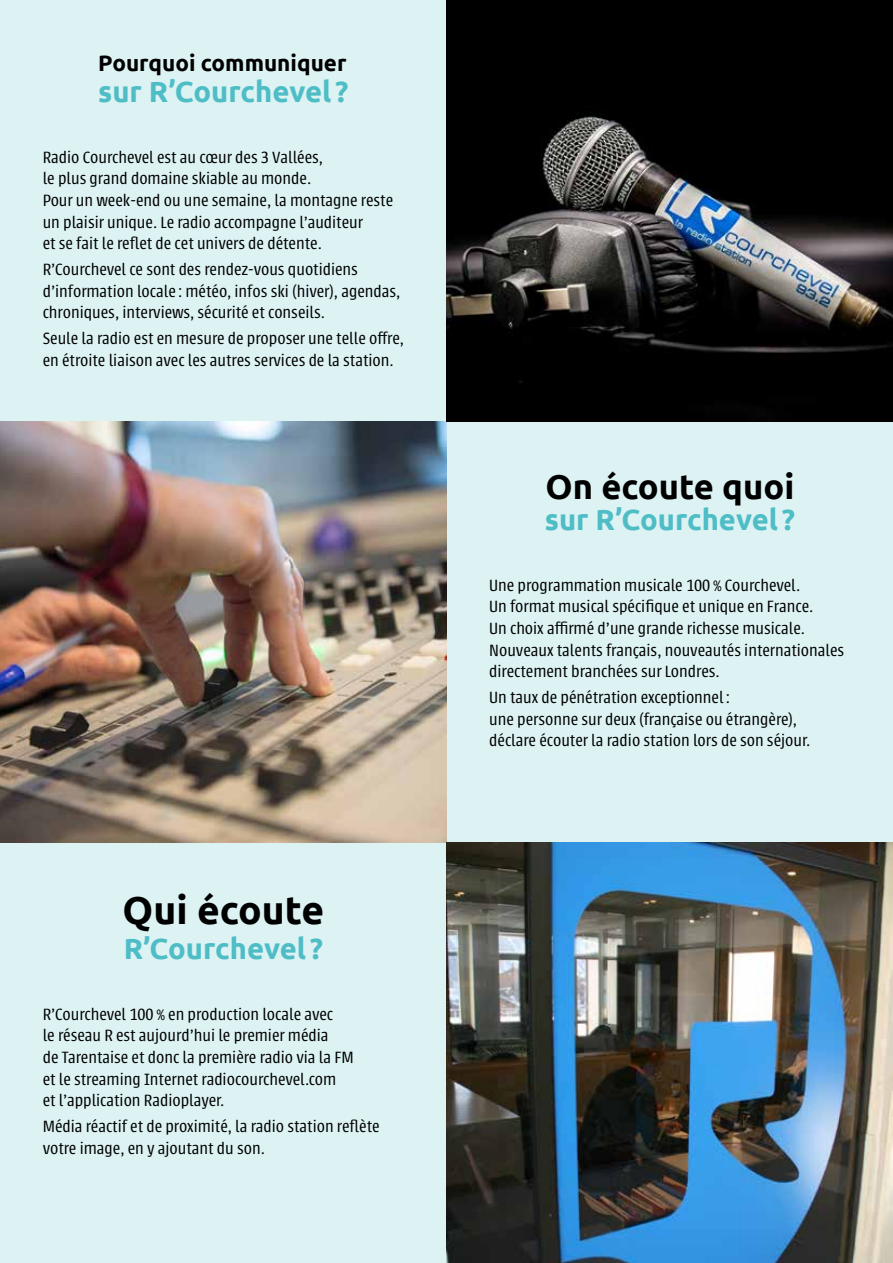
<style>
.page{position:relative;width:893px;height:1263px;background:#fff}
.page>*{position:absolute;margin:0;border:0;box-sizing:border-box;transform-origin:0 0}
.t1{font:700 39px "Ubuntu";color:#000}
.t2{font:700 34.5px "Ubuntu";color:#000}
.t3{font:700 29.25px "Ubuntu";color:#4ebdc6}
.t4{font:700 22.5px "Ubuntu";color:#000}
.t5{font:300 18px/21.6px "Urbana";color:#000}
</style>
<div class="page">
<div style="left:0;top:0;width:447px;height:421px;background:#dcf2f3"></div>
<div style="left:447px;top:421px;width:446px;height:421px;background:#dcf2f3"></div>
<div style="left:0;top:842px;width:447px;height:421px;background:#dcf2f3"></div>
<img style="left:447px;top:842px;width:446px;height:421px">
<img style="left:0;top:421px;width:447px;height:421px">
<img style="left:447px;top:0;width:446px;height:421px">
<p class="t4" style="left:98px;top:49px;width:250px">Pourquoi communiquer</p>
<h3 class="t3" style="left:98px;top:74px;width:252px">sur R’Courchevel ?</h3>
<p class="t5" style="left:43px;top:146px;width:352px">Radio Courchevel est au cœur des 3 Vallées,<br>le plus grand domaine skiable au monde.<br>Pour un week-end ou une semaine, la montagne reste un plaisir unique. Le radio accompagne l’auditeur<br>et se fait le reflet de cet univers de détente.</p>
<p class="t5" style="left:43px;top:259px;width:359px">R’Courchevel ce sont des rendez-vous quotidiens d’information locale : météo, infos ski (hiver), agendas, chroniques, interviews, sécurité et conseils.</p>
<p class="t5" style="left:43px;top:328px;width:363px">Seule la radio est en mesure de proposer une telle offre, en étroite liaison avec les autres services de la station.</p>
<h1 class="t1" style="left:123px;top:886px;width:203px">Qui écoute</h1>
<h3 class="t3" style="left:124px;top:931px;width:201px">R’Courchevel ?</h3>
<p class="t5" style="left:43px;top:1003px;width:313px">R’Courchevel 100 % en production locale avec<br>le réseau R est aujourd’hui le premier média<br>de Tarentaise et donc la première radio via la FM et le streaming Internet radiocourchevel.com et l’application Radioplayer.</p>
<p class="t5" style="left:43px;top:1116px;width:338px">Média réactif et de proximité, la radio station reflète votre image, en y ajoutant du son.</p>
<h2 class="t2" style="left:545px;top:466px;width:250px">On écoute quoi</h2>
<h3 class="t3" style="left:545px;top:502px;width:252px">sur R’Courchevel ?</h3>
<p class="t5" style="left:489px;top:574px;width:357px">Une programmation musicale 100 % Courchevel.<br>Un format musical spécifique et unique en France.<br>Un choix affirmé d’une grande richesse musicale.<br>Nouveaux talents français, nouveautés internationales directement branchées sur Londres.</p>
<p class="t5" style="left:489px;top:687px;width:322px">Un taux de pénétration exceptionnel:<br>une personne sur deux (française ou étrangère), déclare écouter la radio station lors de son séjour.</p>
</div>
